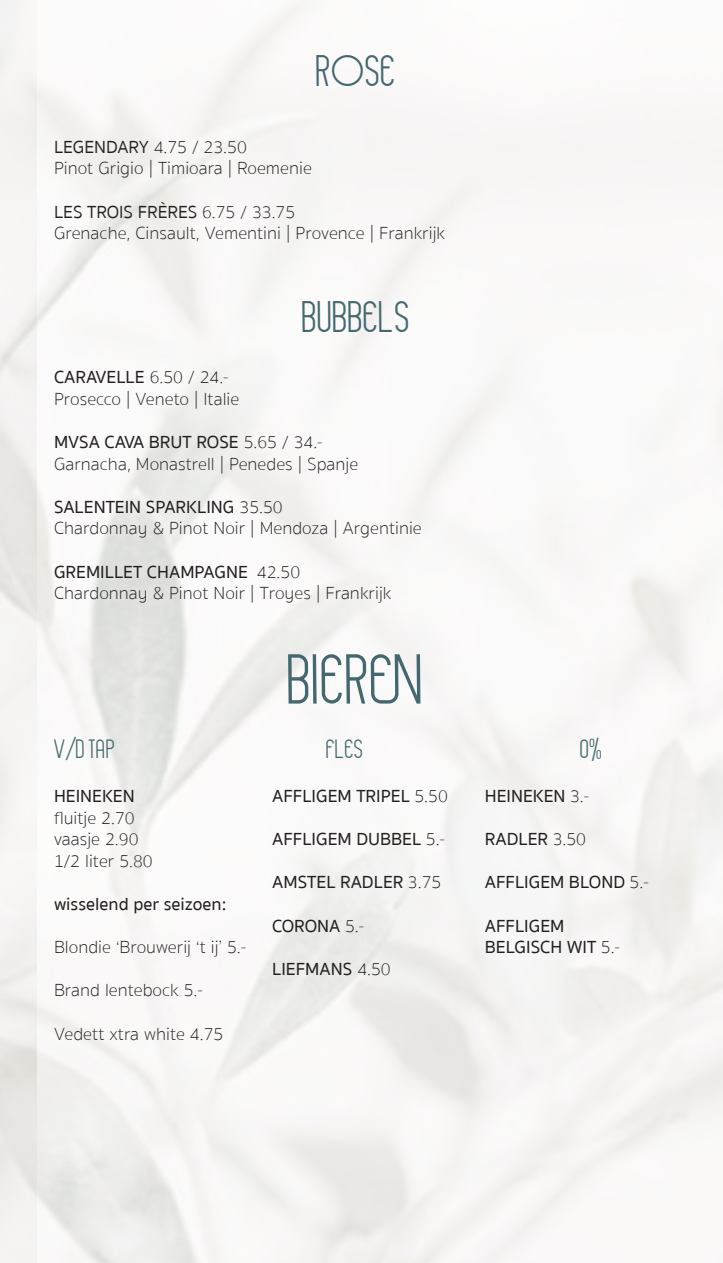
<style>
.page{position:relative;width:723px;height:1263px;background:#fff}
.page>*{position:absolute;margin:0;border:0;box-sizing:border-box;transform-origin:0 0}
.t1{font:72px "Hollenamaresans";color:#43686f}
.t2{font:45px "Hollenamaresans";color:#43686f}
.t3{font:27px "Hollenamaresans";color:#43686f}
.t4{font:100 18px "Sukhumvit Set";color:#231f20}
.t5{font:500 18px "Sukhumvit Set";color:#231f20}
.t6{font:18px "Sukhumvit Set Text";color:#231f20}
.s1{font-family:"Sukhumvit Set Text";font-weight:400}
.s2{font-family:"Sukhumvit Set";font-weight:100}
.s3{font-weight:100}
</style>
<div class="page">
<p class="t2" style="left:317px;top:50px;width:82px">ROSE</p>
<p class="t4" style="left:54px;top:135px;width:194px"><span class="s1">LEGENDARY</span> 4.75 / 23.50</p>
<p class="t4" style="left:54px;top:156px;width:259px">Pinot Grigio | Timioara | Roemenie</p>
<p class="t6" style="left:54px;top:199px;width:243px">LES TROIS FRÈRES <span class="s2">6.75 / 33.75</span></p>
<p class="t4" style="left:54px;top:221px;width:393px">Grenache, Cinsault, Vementini | Provence | Frankrijk</p>
<p class="t2" style="left:302px;top:296px;width:110px">BUBBELS</p>
<p class="t5" style="left:54px;top:365px;width:176px">CARAVELLE <span class="s3">6.50 / 24.-</span></p>
<p class="t4" style="left:54px;top:387px;width:187px">Prosecco | Veneto | Italie</p>
<p class="t5" style="left:54px;top:430px;width:270px">MVSA CAVA BRUT ROSE <span class="s3">5.65 / 34.-</span></p>
<p class="t4" style="left:54px;top:451px;width:306px">Garnacha, Monastrell | Penedes | Spanje</p>
<p class="t5" style="left:54px;top:494px;width:230px">SALENTEIN SPARKLING <span class="s3">35.50</span></p>
<p class="t4" style="left:54px;top:516px;width:369px">Chardonnay &amp; Pinot Noir | Mendoza | Argentinie</p>
<p class="t5" style="left:54px;top:559px;width:248px">GREMILLET CHAMPAGNE <span class="s3">42.50</span></p>
<p class="t4" style="left:54px;top:581px;width:339px">Chardonnay &amp; Pinot Noir | Troyes | Frankrijk</p>
<p class="t1" style="left:288px;top:646px;width:139px">BIEREN</p>
<p class="t3" style="left:54px;top:736px;width:63px">V/D TAP</p>
<p class="t3" style="left:326px;top:736px;width:39px">FLES</p>
<p class="t3" style="left:580px;top:736px;width:24px">0%</p>
<p class="t5" style="left:54px;top:783px;width:82px">HEINEKEN</p>
<p class="t4" style="left:54px;top:805px;width:82px">fluitje 2.70</p>
<p class="t4" style="left:54px;top:827px;width:86px">vaasje 2.90</p>
<p class="t4" style="left:54px;top:849px;width:100px">1/2 liter 5.80</p>
<p class="t5" style="left:54px;top:891px;width:174px">wisselend per seizoen:</p>
<p class="t4" style="left:54px;top:935px;width:194px">Blondie ‘Brouwerij ‘t ij’ 5.-</p>
<p class="t4" style="left:54px;top:978px;width:150px">Brand lentebock 5.-</p>
<p class="t4" style="left:54px;top:1021px;width:171px">Vedett xtra white 4.75</p>
<p class="t5" style="left:272px;top:783px;width:177px">AFFLIGEM TRIPEL <span class="s3">5.50</span></p>
<p class="t5" style="left:272px;top:827px;width:174px">AFFLIGEM DUBBEL <span class="s3">5.-</span></p>
<p class="t5" style="left:272px;top:870px;width:171px">AMSTEL RADLER <span class="s3">3.75</span></p>
<p class="t5" style="left:272px;top:913px;width:93px">CORONA <span class="s3">5.-</span></p>
<p class="t5" style="left:272px;top:956px;width:120px">LIEFMANS <span class="s3">4.50</span></p>
<p class="t5" style="left:485px;top:783px;width:106px">HEINEKEN <span class="s3">3.-</span></p>
<p class="t5" style="left:485px;top:827px;width:103px">RADLER <span class="s3">3.50</span></p>
<p class="t5" style="left:485px;top:870px;width:165px">AFFLIGEM BLOND <span class="s3">5.-</span></p>
<p class="t5" style="left:485px;top:913px;width:81px">AFFLIGEM</p>
<p class="t5" style="left:485px;top:935px;width:137px">BELGISCH WIT <span class="s3">5.-</span></p>
</div>
